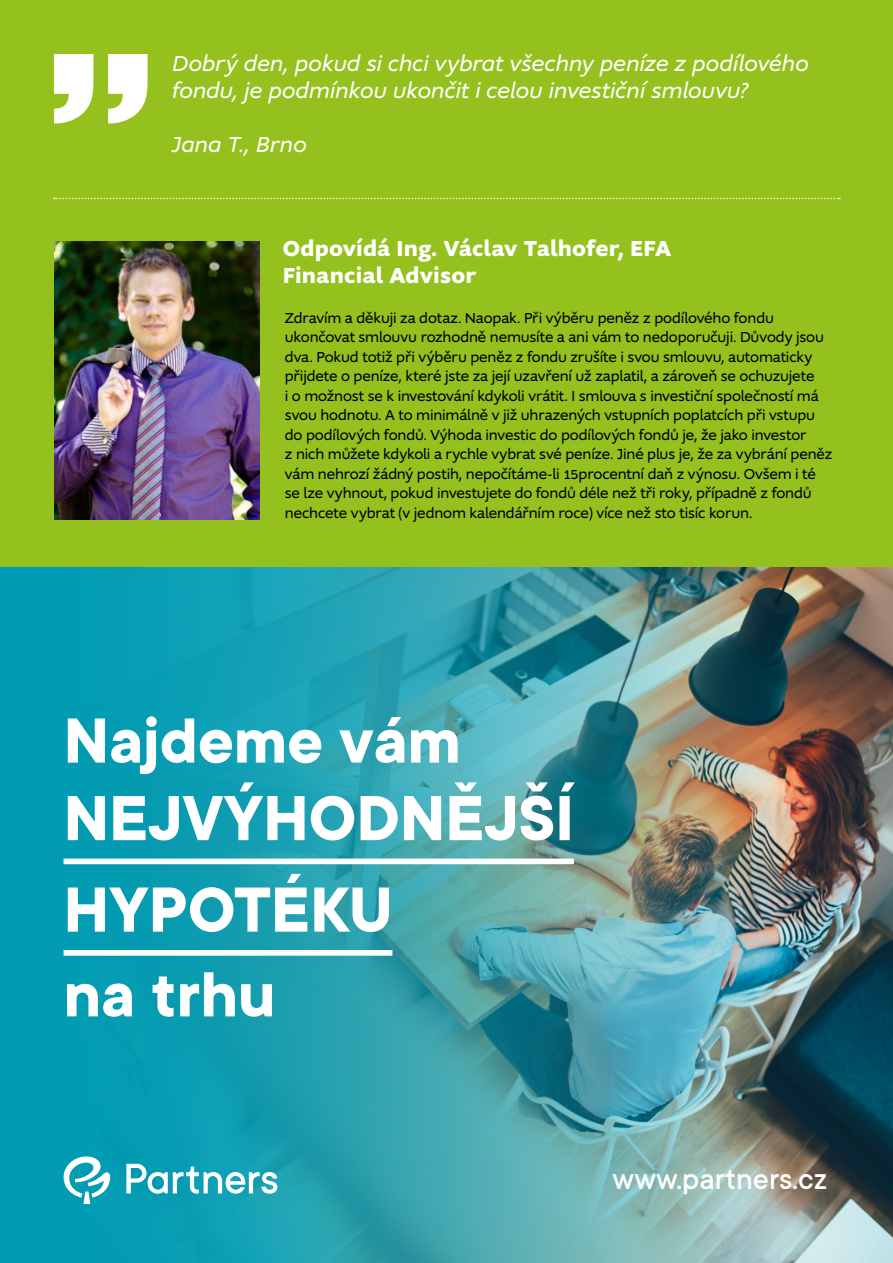
<style>
.page{position:relative;width:893px;height:1263px;background:#fff}
.page>*{position:absolute;margin:0;border:0;box-sizing:border-box;transform-origin:0 0}
.t1{font:700 70.05px/77.6px "TT Commons";color:#fff}
.t2{font:500 33px "TT Commons";color:#fff}
.t3{font:italic 22.5px/27px "Supra";letter-spacing:.005em;color:#fff}
.t4{font:700 22.5px/27px "Supra";letter-spacing:.01em;color:#fff}
.t5{font:15px/19.5px "Supra";letter-spacing:-.005em;color:#000}
</style>
<div class="page">
<div style="left:0;top:0;width:893px;height:568px;background:#95c11f"></div>
<svg style="left:54px;top:54px;width:94px;height:70px"></svg>
<svg style="left:54px;top:198px;width:786px;height:1px"></svg>
<img style="left:774px;top:568px;width:119px;height:695px">
<img style="left:0;top:568px;width:774px;height:695px">
<div style="left:64px;top:858px;width:510px;height:6px;background:#fff"></div>
<div style="left:64px;top:950px;width:328px;height:6px;background:#fff"></div>
<svg style="left:126px;top:1164px;width:151px;height:30px"></svg>
<svg style="left:61px;top:1155px;width:50px;height:49px"></svg>
<img style="left:54px;top:241px;width:205px;height:279px">
<h3 class="t3" style="left:172px;top:49px;width:638px">Dobrý den, pokud si chci vybrat všechny peníze z podílového fondu, je podmínkou ukončit i celou investiční smlouvu?</h3>
<h3 class="t3" style="left:172px;top:130px;width:136px">Jana T., Brno</h3>
<h3 class="t4" style="left:283px;top:234px;width:390px">Odpovídá Ing. Václav Talhofer, EFA<br>Financial Advisor</h3>
<p class="t5" style="left:285px;top:308px;width:549px">Zdravím a děkuji za dotaz. Naopak. Při výběru peněz z podílového fondu ukončovat smlouvu rozhodně nemusíte a ani vám to nedoporučuji. Důvody jsou dva. Pokud totiž při výběru peněz z fondu zrušíte i svou smlouvu, automaticky přijdete o peníze, které jste za její uzavření už zaplatil, a zároveň se ochuzujete<br>i o možnost se k investování kdykoli vrátit. I smlouva s investiční společností má svou hodnotu. A to minimálně v již uhrazených vstupních poplatcích při vstupu do podílových fondů. Výhoda investic do podílových fondů je, že jako investor<br>z nich můžete kdykoli a rychle vybrat své peníze. Jiné plus je, že za vybrání peněz vám nehrozí žádný postih, nepočítáme-li 15procentní daň z výnosu. Ovšem i té se lze vyhnout, pokud investujete do fondů déle než tři roky, případně z fondů nechcete vybrat (v jednom kalendářním roce) více než sto tisíc korun.</p>
<h1 class="t1" style="left:64px;top:700px;width:512px">Najdeme vám<br>NEJVÝHODNĚJŠÍ</h1>
<h1 class="t1" style="left:64px;top:865px;width:330px;line-height:84.8px">HYPOTÉKU na trhu</h1>
<h2 class="t2" style="left:613px;top:1158px;width:216px">www.partners.cz</h2>
</div>
